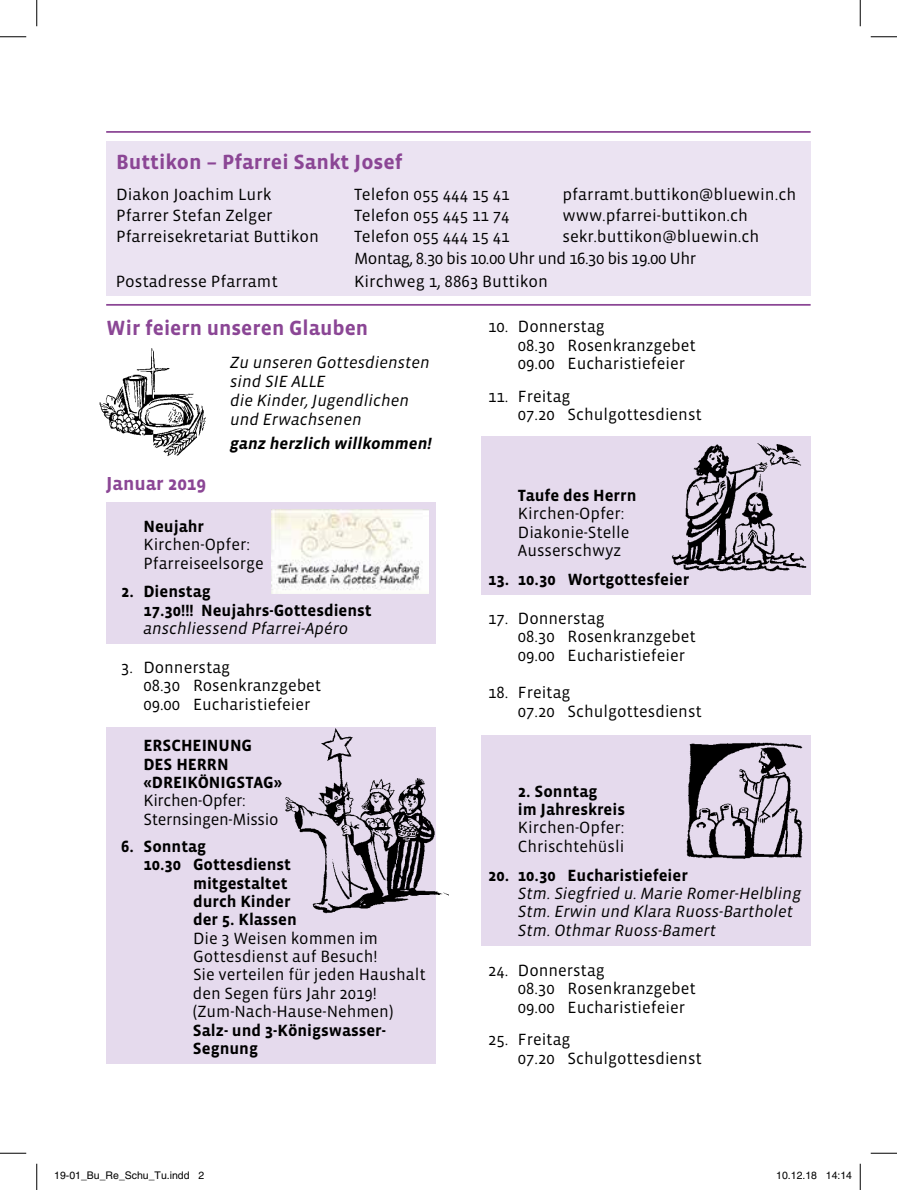
<style>
.page{position:relative;width:897px;height:1190px;background:#fff}
.page>*{position:absolute;margin:0;border:0;box-sizing:border-box;transform-origin:0 0}
.t1{font:700 21px "Vista Sans";color:#8b4695}
.t2{font:700 19.25px "Vista Sans";color:#8b4695}
.t3{font:16.62px/18.6px "Vista Sans";color:#000}
.t4{font:700 16.62px/18.4px "Vista Sans";color:#000}
.t5{font:italic 16.62px/18.9px "Vista Sans";color:#000}
.t6{font:16.62px/22.8px "Vista Sans";letter-spacing:-.03em;color:#000}
.t7{font:16.62px/18.4px "Vista Sans";letter-spacing:-.02em;color:#000}
.t8{font:italic 700 16.62px "Vista Sans";color:#000}
.t9{font:10.5px "Helvetica";color:#000}
</style>
<div class="page">
<hr style="left:106px;top:131px;width:705px;height:2px;background:#8b4695">
<img style="left:99px;top:348px;width:107px;height:108px">
<div style="left:106px;top:141px;width:705px;height:155px;background:#ebe3f2"></div>
<hr style="left:106px;top:304px;width:705px;height:2px;background:#8b4695">
<div style="left:106px;top:502px;width:330px;height:142px;background:#e5daed"></div>
<div style="left:106px;top:727px;width:330px;height:337px;background:#e5daed"></div>
<div style="left:481px;top:436px;width:330px;height:159px;background:#e5daed"></div>
<div style="left:481px;top:735px;width:330px;height:211px;background:#e5daed"></div>
<img style="left:271px;top:509px;width:158px;height:84px">
<img style="left:285px;top:728px;width:163px;height:185px">
<img style="left:671px;top:443px;width:135px;height:129px">
<img style="left:687px;top:742px;width:116px;height:117px">
<svg style="left:0;top:36px;width:26px;height:1px"></svg>
<svg style="left:871px;top:36px;width:26px;height:1px"></svg>
<svg style="left:0;top:1153px;width:26px;height:1px"></svg>
<svg style="left:871px;top:1153px;width:26px;height:1px"></svg>
<svg style="left:36px;top:0;width:1px;height:26px"></svg>
<svg style="left:36px;top:1163px;width:1px;height:27px"></svg>
<svg style="left:860px;top:0;width:1px;height:26px"></svg>
<svg style="left:860px;top:1163px;width:1px;height:27px"></svg>
<p class="t1" style="left:116px;top:151px;width:288px">Buttikon – Pfarrei Sankt Josef</p>
<p class="t3" style="left:116px;top:185px;width:157px">Diakon Joachim Lurk</p>
<p class="t3" style="left:354px;top:185px;width:157px">Telefon 055 444 15 41</p>
<p class="t3" style="left:563px;top:185px;width:235px">pfarramt.buttikon@bluewin.ch</p>
<p class="t3" style="left:116px;top:206px;width:158px">Pfarrer Stefan Zelger</p>
<p class="t3" style="left:354px;top:206px;width:157px">Telefon 055 445 11 74</p>
<p class="t3" style="left:563px;top:206px;width:187px">www.pfarrei-buttikon.ch</p>
<p class="t3" style="left:116px;top:227px;width:204px">Pfarreisekretariat Buttikon</p>
<p class="t3" style="left:354px;top:227px;width:157px">Telefon 055 444 15 41</p>
<p class="t6" style="left:354px;top:225px;width:407px;text-indent:208px">sekr.buttikon@bluewin.ch<br>Montag, 8.30 bis 10.00 Uhr und 16.30 bis 19.00 Uhr</p>
<p class="t3" style="left:116px;top:273px;width:163px">Postadresse Pfarramt</p>
<p class="t3" style="left:354px;top:273px;width:195px">Kirchweg 1, 8863 Buttikon</p>
<p class="t1" style="left:106px;top:317px;width:264px">Wir feiern unseren Glauben</p>
<p class="t5" style="left:230px;top:354px;width:201px">Zu unseren Gottesdiensten sind SIE ALLE<br>die Kinder, Jugendlichen und Erwachsenen</p>
<p class="t8" style="left:230px;top:435px;width:203px">ganz herzlich willkommen!</p>
<p class="t2" style="left:106px;top:473px;width:102px">Januar 2019</p>
<p class="t4" style="left:143px;top:517px;width:62px">Neujahr</p>
<p class="t3" style="left:143px;top:536px;width:122px">Kirchen-Opfer:<br>Pfarreiseelsorge</p>
<p class="t4" style="left:143px;top:583px;width:230px;text-indent:-22px">2. Dienstag<br>17.30!!! Neujahrs-Gottesdienst</p>
<p class="t5" style="left:143px;top:619px;width:206px">anschliessend Pfarrei-Apéro</p>
<p class="t3" style="left:143px;top:658px;width:179px;text-indent:-22px">3. Donnerstag<br>08.30 Rosenkranzgebet<br>09.00 Eucharistiefeier</p>
<p class="t4" style="left:143px;top:737px;width:140px">ERSCHEINUNG<br>DES HERRN «DREIKÖNIGSTAG»</p>
<p class="t7" style="left:143px;top:792px;width:137px">Kirchen-Opfer:<br>Sternsingen-Missio</p>
<p class="t4" style="left:121px;top:837px;width:87px">6. Sonntag</p>
<p class="t4" style="left:143px;top:855px;width:149px">10.30 Gottesdienst</p>
<p class="t4" style="left:193px;top:874px;width:96px">mitgestaltet</p>
<p class="t4" style="left:193px;top:892px;width:99px">durch Kinder</p>
<p class="t4" style="left:193px;top:911px;width:105px">der 5. Klassen</p>
<p class="t3" style="left:193px;top:929px;width:234px">Die 3 Weisen kommen im<br>Gottesdienst auf Besuch!<br>Sie verteilen für jeden Haushalt den Segen fürs Jahr 2019! (Zum-Nach-Hause-Nehmen)</p>
<p class="t4" style="left:193px;top:1021px;width:195px">Salz- und 3-Königswasser-<br>Segnung</p>
<p class="t3" style="left:518px;top:317px;width:179px;text-indent:-30px">10. Donnerstag<br>08.30 Rosenkranzgebet<br>09.00 Eucharistiefeier</p>
<p class="t3" style="left:518px;top:387px;width:185px;text-indent:-30px">11. Freitag<br>07.20 Schulgottesdienst</p>
<p class="t4" style="left:518px;top:486px;width:120px">Taufe des Herrn</p>
<p class="t3" style="left:518px;top:505px;width:113px">Kirchen-Opfer:<br>Diakonie-Stelle<br>Ausserschwyz</p>
<p class="t4" style="left:488px;top:570px;width:203px">13. 10.30 Wortgottesfeier</p>
<p class="t3" style="left:518px;top:609px;width:179px;text-indent:-30px">17. Donnerstag<br>08.30 Rosenkranzgebet<br>09.00 Eucharistiefeier</p>
<p class="t3" style="left:518px;top:683px;width:185px;text-indent:-30px">18. Freitag<br>07.20 Schulgottesdienst</p>
<p class="t4" style="left:518px;top:782px;width:109px">2. Sonntag<br>im Jahreskreis</p>
<p class="t3" style="left:518px;top:819px;width:108px">Kirchen-Opfer:<br>Chrischtehüsli</p>
<p class="t4" style="left:488px;top:866px;width:201px">20. 10.30 Eucharistiefeier</p>
<p class="t5" style="left:518px;top:884px;width:285px;line-height:18.4px">Stm. Siegfried u. Marie Romer-Helbling<br>Stm. Erwin und Klara Ruoss-Bartholet<br>Stm. Othmar Ruoss-Bamert</p>
<p class="t3" style="left:518px;top:961px;width:179px;text-indent:-30px">24. Donnerstag<br>08.30 Rosenkranzgebet<br>09.00 Eucharistiefeier</p>
<p class="t3" style="left:518px;top:1031px;width:185px;text-indent:-30px">25. Freitag<br>07.20 Schulgottesdienst</p>
<p class="t9" style="left:54px;top:1169px;width:152px">19-01_Bu_Re_Schu_Tu.indd 2</p>
<p class="t9" style="left:776px;top:1169px;width:77px">10.12.18 14:14</p>
</div>
